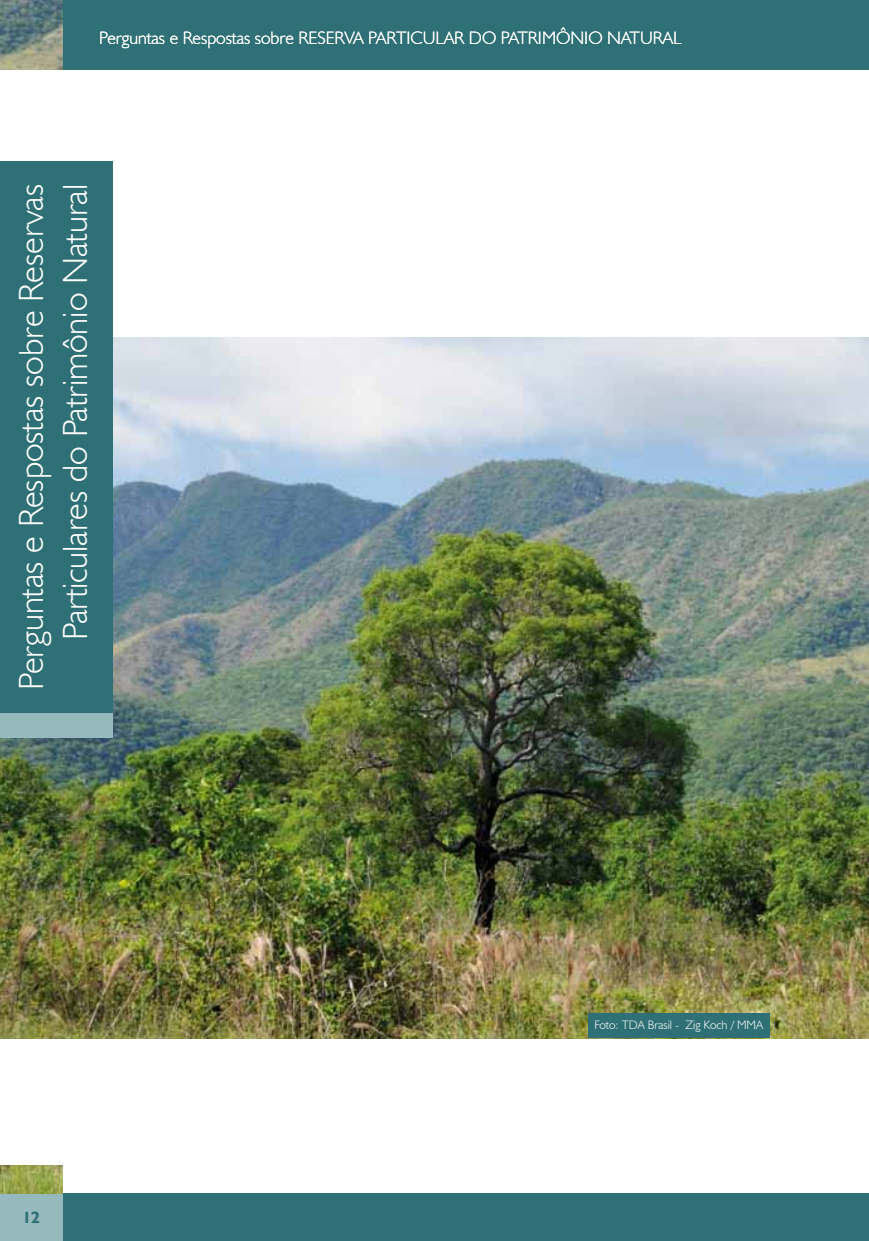
<style>
.page{position:relative;width:869px;height:1241px;background:#fff}
.page>*{position:absolute;margin:0;border:0;box-sizing:border-box;transform-origin:0 0}
.t1{font:300 35px/43.8px "Humanist 521 BT";color:#fff;text-align:right}
.t2{font:300 18.03px "Humanist 521 BT";color:#fff}
.t3{font:300 16.1px "Humanist 521 BT";color:#2e7075}
.t4{font:300 12.25px "Humanist 521 BT";color:#fff}
</style>
<div class="page">
<div style="left:62px;top:1193px;width:806px;height:47px;background:#2e7075"></div>
<div style="left:62px;top:0;width:806px;height:69px;background:#2e7075"></div>
<div style="left:0;top:1193px;width:62px;height:47px;background:#95b9bc"></div>
<img style="left:0;top:0;width:62px;height:69px">
<img style="left:0;top:1165px;width:62px;height:28px">
<hr style="left:868px;top:1193px;width:1px;height:47px;background:#2e7075">
<hr style="left:868px;top:0;width:1px;height:69px;background:#2e7075">
<img style="left:0;top:338px;width:868px;height:700px">
<div style="left:0;top:162px;width:112px;height:551px;background:#2e7075"></div>
<div style="left:0;top:713px;width:112px;height:24px;background:#95b9bc"></div>
<div style="left:587px;top:1012px;width:182px;height:25px;background:#2e7075"></div>
<p class="t2" style="left:99px;top:27px;width:583px">Perguntas e Respostas sobre RESERVA PARTICULAR DO PATRIMÔNIO NATURAL</p>
<p class="t1" style="left:9px;top:690px;width:507px;rotate:-90deg">Perguntas e Respostas sobre Reservas<br>Particulares do Patrimônio Natural</p>
<p class="t3" style="left:23px;top:1207px;width:18px">12</p>
<p class="t4" style="left:594px;top:1017px;width:170px">Foto: TDA Brasil - Zig Koch / MMA</p>
</div>
